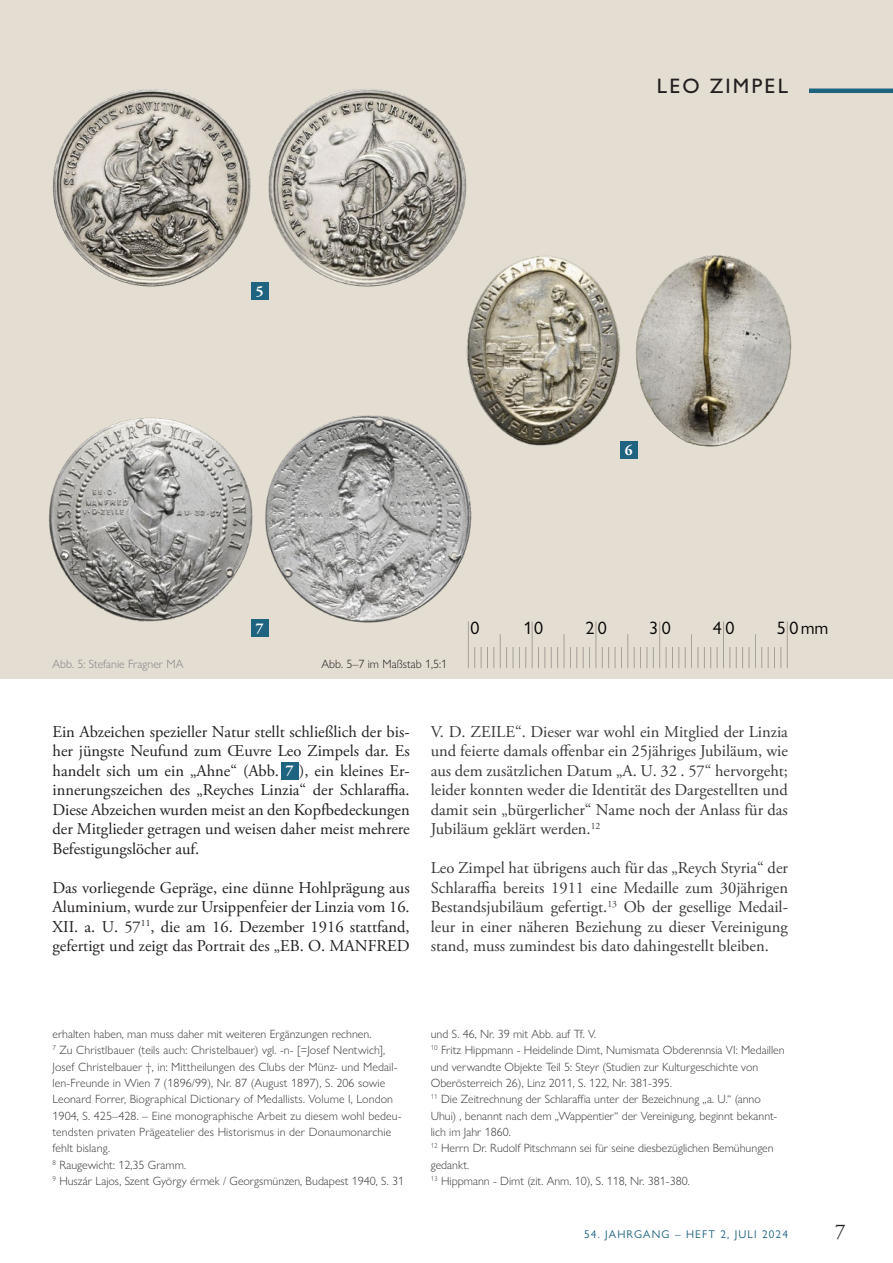
<style>
.page{position:relative;width:893px;height:1263px;background:#fff}
.page>*{position:absolute;margin:0;border:0;box-sizing:border-box;transform-origin:0 0}
.t1{font:500 21px "Gill Sans Nova";letter-spacing:.1em;color:#231f20}
.t2{font:21px "Adobe Garamond Pro";color:#231f20}
.t3{font:18px "Gill Sans Nova";letter-spacing:.2em;color:#000}
.Fließtext{font:16.5px/19.5px "Adobe Garamond Pro";color:#231f20;text-align:justify}
.t4{font:700 15px "Adobe Garamond Pro";color:#fff}
.Bildtext{font:300 12px/16.4px "Gill Sans Nova";color:#231f20}
.Bildtext-2{font:300 12px "Gill Sans Nova";color:#808285}
.t5{font:11.25px "Gill Sans Nova";letter-spacing:.1em;color:#1e6380}
</style>
<div class="page">
<div style="left:0;top:0;width:893px;height:678px;background:#e4ddd2"></div>
<hr style="left:809px;top:89px;width:84px;height:4px;background:#1e6380">
<img style="left:635px;top:255px;width:157px;height:192px">
<img style="left:265px;top:415px;width:207px;height:209px">
<img style="left:52px;top:89px;width:199px;height:198px">
<hr style="left:468px;top:621px;width:1px;height:47px;background:#221f20">
<svg style="left:474px;top:647px;width:1px;height:21px"></svg>
<svg style="left:481px;top:647px;width:13px;height:21px"></svg>
<hr style="left:500px;top:634px;width:1px;height:34px;background:#221f20">
<svg style="left:506px;top:647px;width:1px;height:21px"></svg>
<svg style="left:513px;top:647px;width:13px;height:21px"></svg>
<hr style="left:532px;top:621px;width:1px;height:47px;background:#221f20">
<svg style="left:538px;top:647px;width:7px;height:21px"></svg>
<svg style="left:551px;top:647px;width:7px;height:21px"></svg>
<hr style="left:564px;top:634px;width:1px;height:34px;background:#221f20">
<svg style="left:570px;top:647px;width:7px;height:21px"></svg>
<svg style="left:583px;top:647px;width:7px;height:21px"></svg>
<hr style="left:596px;top:621px;width:1px;height:47px;background:#221f20">
<svg style="left:602px;top:647px;width:7px;height:21px"></svg>
<svg style="left:615px;top:647px;width:7px;height:21px"></svg>
<hr style="left:627px;top:634px;width:1px;height:34px;background:#221f20">
<svg style="left:634px;top:647px;width:7px;height:21px"></svg>
<svg style="left:647px;top:647px;width:7px;height:21px"></svg>
<hr style="left:659px;top:621px;width:1px;height:47px;background:#221f20">
<svg style="left:666px;top:647px;width:13px;height:21px"></svg>
<svg style="left:685px;top:647px;width:1px;height:21px"></svg>
<hr style="left:691px;top:634px;width:1px;height:34px;background:#221f20">
<svg style="left:698px;top:647px;width:13px;height:21px"></svg>
<svg style="left:717px;top:647px;width:1px;height:21px"></svg>
<hr style="left:723px;top:621px;width:1px;height:47px;background:#221f20">
<svg style="left:729px;top:647px;width:1px;height:21px"></svg>
<svg style="left:736px;top:647px;width:7px;height:21px"></svg>
<svg style="left:749px;top:647px;width:1px;height:21px"></svg>
<hr style="left:755px;top:634px;width:1px;height:34px;background:#221f20">
<svg style="left:761px;top:647px;width:1px;height:21px"></svg>
<svg style="left:768px;top:647px;width:13px;height:21px"></svg>
<hr style="left:787px;top:621px;width:1px;height:47px;background:#221f20">
<img style="left:465px;top:255px;width:155px;height:192px">
<img style="left:49px;top:417px;width:204px;height:205px">
<img style="left:268px;top:89px;width:199px;height:198px">
<div style="left:251px;top:620px;width:17px;height:17px;background:#1e6380"></div>
<div style="left:251px;top:283px;width:17px;height:17px;background:#1e6380"></div>
<div style="left:620px;top:442px;width:17px;height:17px;background:#1e6380"></div>
<div style="left:281px;top:762px;width:17px;height:17px;background:#1e6380"></div>
<p class="t4" style="left:256px;top:282px;width:9px">5</p>
<p class="t1" style="left:657px;top:73px;width:132px">LEO ZIMPEL</p>
<p class="t4" style="left:625px;top:441px;width:9px">6</p>
<p class="t4" style="left:256px;top:619px;width:9px">7</p>
<p class="t3" style="left:470px;top:617px;width:10px">0</p>
<p class="t3" style="left:523px;top:617px;width:21px">10</p>
<p class="t3" style="left:585px;top:617px;width:23px">20</p>
<p class="t3" style="left:649px;top:617px;width:23px">30</p>
<p class="t3" style="left:713px;top:617px;width:23px">40</p>
<p class="t3" style="left:777px;top:617px;width:53px">50mm</p>
<p class="Bildtext-2" style="left:52px;top:657px;width:132px">Abb. 5: Stefanie Fragner MA</p>
<p class="Bildtext" style="left:321px;top:656px;width:127px">Abb. 5–7 im Maßstab 1,5:1</p>
<p class="Fließtext" style="left:52px;top:722px;width:359px">Ein Abzeichen spezieller Natur stellt schließlich der bis&shy;her jüngste Neufund zum Œuvre Leo Zimpels dar. Es handelt sich um ein „Ahne“ (Abb. 7 ), ein kleines Er&shy;innerungszeichen des „Reyches Linzia“ der Schlaraffia.<br>Diese Abzeichen wurden meist an den Kopfbedeckungen der Mitglieder getragen und weisen daher meist mehrere Befestigungslöcher auf.</p>
<p class="Fließtext" style="left:52px;top:878px;width:359px">Das vorliegende Gepräge, eine dünne Hohlprägung aus Aluminium, wurde zur Ursippenfeier der Linzia vom 16.<br>XII. a. U. 57<sup>11</sup>, die am 16. Dezember 1916 stattfand, gefertigt und zeigt das Portrait des „EB. O. MANFRED</p>
<p class="t4" style="left:286px;top:762px;width:9px">7</p>
<p class="Fließtext" style="left:431px;top:722px;width:359px">V. D. ZEILE“. Dieser war wohl ein Mitglied der Linzia und feierte damals offenbar ein 25jähriges Jubiläum, wie aus dem zusätzlichen Datum „A. U. 32 . 57“ hervorgeht; leider konnten weder die Identität des Dargestellten und damit sein „bürgerlicher“ Name noch der Anlass für das Jubiläum geklärt werden.<sup>12</sup></p>
<p class="Fließtext" style="left:431px;top:859px;width:359px">Leo Zimpel hat übrigens auch für das „Reych Styria“ der Schlaraffia bereits 1911 eine Medaille zum 30jährigen Bestandsjubiläum gefertigt.<sup>13</sup> Ob der gesellige Medail&shy;leur in einer näheren Beziehung zu dieser Vereinigung stand, muss zumindest bis dato dahingestellt bleiben.</p>
<p class="Bildtext" style="left:52px;top:1025px;width:353px">erhalten haben, man muss daher mit weiteren Ergänzungen rechnen.<br><sup>7</sup> Zu Christlbauer (teils auch: Christelbauer) vgl. -n- [=Josef Nentwich], Josef Christelbauer †, in: Mittheilungen des Clubs der Münz- und Medail&shy;len-Freunde in Wien 7 (1896/99), Nr. 87 (August 1897), S. 206 sowie Leonard Forrer, Biographical Dictionary of Medallists. Volume I, London 1904, S. 425–428. – Eine monographische Arbeit zu diesem wohl bedeu&shy;tendsten privaten Prägeatelier des Historismus in der Donaumonarchie fehlt bislang.<br><sup>8</sup> Raugewicht: 12,35 Gramm.<br><sup>9</sup> Huszár Lajos, Szent György érmek / Georgsmünzen, Budapest 1940, S. 31</p>
<p class="Bildtext" style="left:431px;top:1025px;width:355px">und S. 46, Nr. 39 mit Abb. auf Tf. V.<br><sup>10</sup> Fritz Hippmann - Heidelinde Dimt, Numismata Obderennsia VI: Medaillen und verwandte Objekte Teil 5: Steyr (Studien zur Kulturgeschichte von Oberösterreich 26), Linz 2011, S. 122, Nr. 381-395.<br><sup>11</sup> Die Zeitrechnung der Schlaraffia unter der Bezeichnung „a. U.“ (anno Uhui) , benannt nach dem „Wappentier“ der Vereinigung, beginnt bekannt&shy;lich im Jahr 1860.<br><sup>12</sup> Herrn Dr. Rudolf Pitschmann sei für seine diesbezüglichen Bemühungen gedankt.<br><sup>13</sup> Hippmann - Dimt (zit. Anm. 10), S. 118, Nr. 381-380.</p>
<p class="t5" style="left:584px;top:1227px;width:205px">54. JAHRGANG – HEFT 2, JULI 2024</p>
<p class="t2" style="left:835px;top:1218px;width:12px">7</p>
</div>
